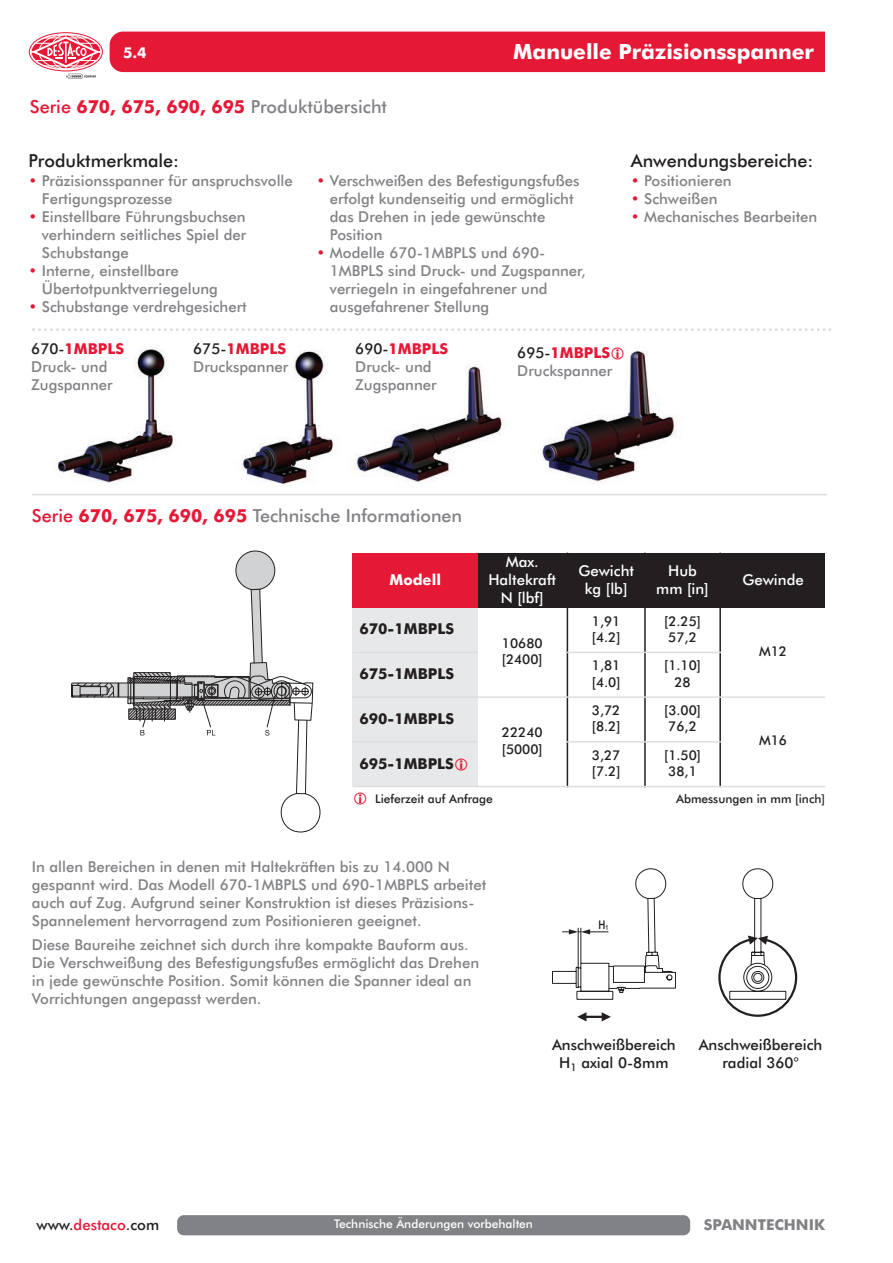
<style>
.page{position:relative;width:893px;height:1263px;background:#fff}
.page>*{position:absolute;margin:0;border:0;box-sizing:border-box;transform-origin:0 0}
.t1{font:700 21px "Futura BT";color:#fff}
.t2{font:500 18px "Futura BT";color:#808285}
.t3{font:500 18px "Futura BT";color:#231f20}
.t4{font:500 15px/18px "Futura BT";color:#808285}
.t5{font:500 15px/18px "Futura BT";color:#231f20;text-align:center}
.t6{font:500 15px/18px "Futura BT";color:#fff;text-align:center}
.t7{font:700 15px "Futura BT";color:#231f20}
.t8{font:700 15px "Futura BT";color:#808285}
.t9{font:700 15px "Futura BT";color:#fff}
.t10{font:500 13.5px/16.2px "Futura BT";color:#231f20}
.t11{font:500 12px "Futura BT";color:#231f20}
.t12{font:500 12px "Futura BT";color:#fff}
.t13{font:500 12px "Helvetica Neue";color:#231f20;scale:.8 1}
.s1{color:#e51836}
.s2{font-weight:700;color:#e51836}
.s3{color:#231f20}
.s4{font-size:7.05px}
</style>
<div class="page">
<div style="left:110px;top:32px;width:778px;height:40px;background:#e51836;border-radius:14px"></div>
<div style="left:825px;top:29px;width:67px;height:46px;background:#fff"></div>
<svg style="left:29px;top:33px;width:73px;height:38px"></svg>
<div style="left:29px;top:32px;width:74px;height:39px;border:1px solid #e51836;border-radius:50%"></div>
<hr style="left:65px;top:35px;width:1px;height:34px;background:#fff">
<div style="left:39px;top:34px;width:54px;height:35px;border:1px solid #fff;border-radius:50%"></div>
<svg style="left:31px;top:37px;width:70px;height:30px"></svg>
<svg style="left:66px;top:74px;width:30px;height:5px"></svg>
<div style="left:177px;top:1215px;width:513px;height:20px;background:#808285;border-radius:7px"></div>
<img style="left:58px;top:348px;width:116px;height:135px">
<img style="left:239px;top:350px;width:94px;height:134px">
<img style="left:355px;top:366px;width:150px;height:116px">
<img style="left:542px;top:350px;width:135px;height:133px">
<svg style="left:32px;top:328px;width:799px;height:3px"></svg>
<div style="left:353px;top:553px;width:125px;height:55px;background:#e51836"></div>
<div style="left:478px;top:553px;width:89px;height:55px;background:#231f20"></div>
<div style="left:567px;top:553px;width:78px;height:55px;background:#231f20"></div>
<div style="left:645px;top:553px;width:75px;height:55px;background:#231f20"></div>
<div style="left:720px;top:553px;width:105px;height:55px;background:#231f20"></div>
<div style="left:353px;top:608px;width:125px;height:44px;background:#e7e8e9"></div>
<div style="left:353px;top:652px;width:125px;height:45px;background:#e7e8e9"></div>
<div style="left:353px;top:697px;width:125px;height:45px;background:#e7e8e9"></div>
<div style="left:353px;top:742px;width:125px;height:44px;background:#e7e8e9"></div>
<hr style="left:567px;top:553px;width:1px;height:234px;background:#231f20">
<hr style="left:644px;top:553px;width:2px;height:234px;background:#231f20">
<hr style="left:719px;top:553px;width:2px;height:234px;background:#231f20">
<hr style="left:353px;top:652px;width:125px;height:1px;background:#dcdddf">
<hr style="left:567px;top:652px;width:154px;height:1px;background:#dcdddf">
<hr style="left:353px;top:696px;width:472px;height:2px;background:#dcdddf">
<hr style="left:353px;top:741px;width:125px;height:1px;background:#dcdddf">
<hr style="left:567px;top:741px;width:154px;height:1px;background:#dcdddf">
<hr style="left:353px;top:786px;width:472px;height:1px;background:#dcdddf">
<hr style="left:32px;top:494px;width:795px;height:1px;background:#dcdddf">
<svg style="left:71px;top:550px;width:250px;height:283px"></svg>
<svg style="left:552px;top:868px;width:245px;height:153px"></svg>
<svg style="left:612px;top:350px;width:12px;height:10px"></svg>
<p class="t9" style="left:123px;top:47px;width:25px">5.4</p>
<h1 class="t1" style="left:513px;top:43px;width:302px">Manuelle Präzisionsspanner</h1>
<p class="t2" style="left:30px;top:95px;width:359px"><span class="s1">Serie</span> <span class="s2">670, 675, 690, 695</span> Produktübersicht</p>
<p class="t3" style="left:29px;top:149px;width:152px">Produktmerkmale:</p>
<p class="t4" style="left:42px;top:171px;width:252px;text-indent:-13px"><span class="s1">•</span> Präzisionsspanner für anspruchsvolle<br>Fertigungsprozesse</p>
<p class="t4" style="left:42px;top:207px;width:206px;text-align:justify;text-indent:-13px"><span class="s1">•</span> Einstellbare Führungsbuchsen verhindern seitliches Spiel der Schubstange</p>
<p class="t4" style="left:42px;top:261px;width:178px;text-indent:-13px"><span class="s1">•</span> Interne, einstellbare<br>Übertotpunktverriegelung</p>
<p class="t4" style="left:29px;top:297px;width:220px"><span class="s1">•</span> Schubstange verdrehgesichert</p>
<p class="t4" style="left:330px;top:171px;width:251px;text-indent:-13px"><span class="s1">•</span> Verschweißen des Befestigungsfußes erfolgt kundenseitig und ermöglicht das Drehen in jede gewünschte<br>Position</p>
<p class="t4" style="left:330px;top:243px;width:257px;text-indent:-13px"><span class="s1">•</span> Modelle 670-1MBPLS und 690-<br>1MBPLS sind Druck- und Zugspanner, verriegeln in eingefahrener und ausgefahrener Stellung</p>
<p class="t4" style="left:355px;top:340px;width:94px"><span class="s3">690-</span><span class="s2">1MBPLS<br></span>Druck- und<br>Zugspanner</p>
<p class="t4" style="left:31px;top:340px;width:94px"><span class="s3">670-</span><span class="s2">1MBPLS<br></span>Druck- und<br>Zugspanner</p>
<p class="t4" style="left:517px;top:344px;width:97px"><span class="s3">695-</span><span class="s2">1MBPLS<br></span>Druckspanner</p>
<p class="t4" style="left:193px;top:340px;width:97px"><span class="s3">675-</span><span class="s2">1MBPLS<br></span>Druckspanner</p>
<p class="t3" style="left:631px;top:149px;width:184px">Anwendungsbereiche:</p>
<p class="t4" style="left:631px;top:172px;width:102px"><span class="s1">•</span> Positionieren</p>
<p class="t4" style="left:631px;top:190px;width:88px"><span class="s1">•</span> Schweißen</p>
<p class="t4" style="left:631px;top:208px;width:188px"><span class="s1">•</span> Mechanisches Bearbeiten</p>
<p class="t2" style="left:32px;top:505px;width:432px"><span class="s1">Serie</span> <span class="s2">670, 675, 690, 695</span> Technische Informationen</p>
<p class="t9" style="left:389px;top:574px;width:53px">Modell</p>
<p class="t6" style="left:488px;top:553px;width:69px">Max.<br>Haltekraft<br>N [lbf]</p>
<p class="t6" style="left:578px;top:562px;width:57px">Gewicht kg [lb]</p>
<p class="t6" style="left:656px;top:562px;width:54px">Hub mm [in]</p>
<p class="t6" style="left:742px;top:571px;width:63px">Gewinde</p>
<p class="t10" style="left:592px;top:613px;width:30px">1,91 [4.2]</p>
<p class="t10" style="left:664px;top:613px;width:38px;text-align:center">[2.25]<br>57,2</p>
<p class="t7" style="left:359px;top:623px;width:96px">670-1MBPLS</p>
<p class="t10" style="left:502px;top:635px;width:42px">10680 [2400]</p>
<p class="t10" style="left:759px;top:643px;width:29px">M12</p>
<p class="t7" style="left:359px;top:667px;width:96px">675-1MBPLS</p>
<p class="t10" style="left:592px;top:657px;width:30px">1,81 [4.0]</p>
<p class="t10" style="left:664px;top:657px;width:38px;text-align:center">[1.10]<br>28</p>
<p class="t7" style="left:359px;top:712px;width:96px">690-1MBPLS</p>
<p class="t10" style="left:502px;top:724px;width:42px">22240 [5000]</p>
<p class="t10" style="left:592px;top:702px;width:30px">3,72 [8.2]</p>
<p class="t10" style="left:664px;top:702px;width:38px;text-align:center">[3.00]<br>76,2</p>
<p class="t10" style="left:759px;top:732px;width:29px">M16</p>
<p class="t7" style="left:359px;top:757px;width:96px">695-1MBPLS</p>
<p class="t10" style="left:592px;top:747px;width:30px">3,27 [7.2]</p>
<p class="t10" style="left:664px;top:747px;width:38px;text-align:center">[1.50]<br>38,1</p>
<p class="t11" style="left:375px;top:791px;width:119px">Lieferzeit auf Anfrage</p>
<p class="t11" style="left:676px;top:791px;width:150px">Abmessungen in mm [inch]</p>
<p class="t4" style="left:32px;top:858px;width:456px">In allen Bereichen in denen mit Haltekräften bis zu 14.000 N gespannt wird. Das Modell 670-1MBPLS und 690-1MBPLS arbeitet auch auf Zug. Aufgrund seiner Konstruktion ist dieses Präzisions-Spannelement hervorragend zum Positionieren geeignet.</p>
<p class="t4" style="left:32px;top:936px;width:449px">Diese Baureihe zeichnet sich durch ihre kompakte Bauform aus.<br>Die Verschweißung des Befestigungsfußes ermöglicht das Drehen in jede gewünschte Position. Somit können die Spanner ideal an Vorrichtungen angepasst werden.</p>
<p class="t13" style="left:598px;top:915px;width:14px">H<span class="s4">1</span></p>
<p class="t5" style="left:552px;top:1035px;width:125px">Anschweißbereich<br>H<sub>1</sub> axial 0-8mm</p>
<p class="t5" style="left:699px;top:1035px;width:125px">Anschweißbereich radial 360°</p>
<p class="t5" style="left:36px;top:1215px;width:124px">www.<span class="s1">destaco</span>.com</p>
<p class="t12" style="left:334px;top:1217px;width:200px">Technische Änderungen vorbehalten</p>
<p class="t8" style="left:704px;top:1218px;width:123px">SPANNTECHNIK</p>
</div>
